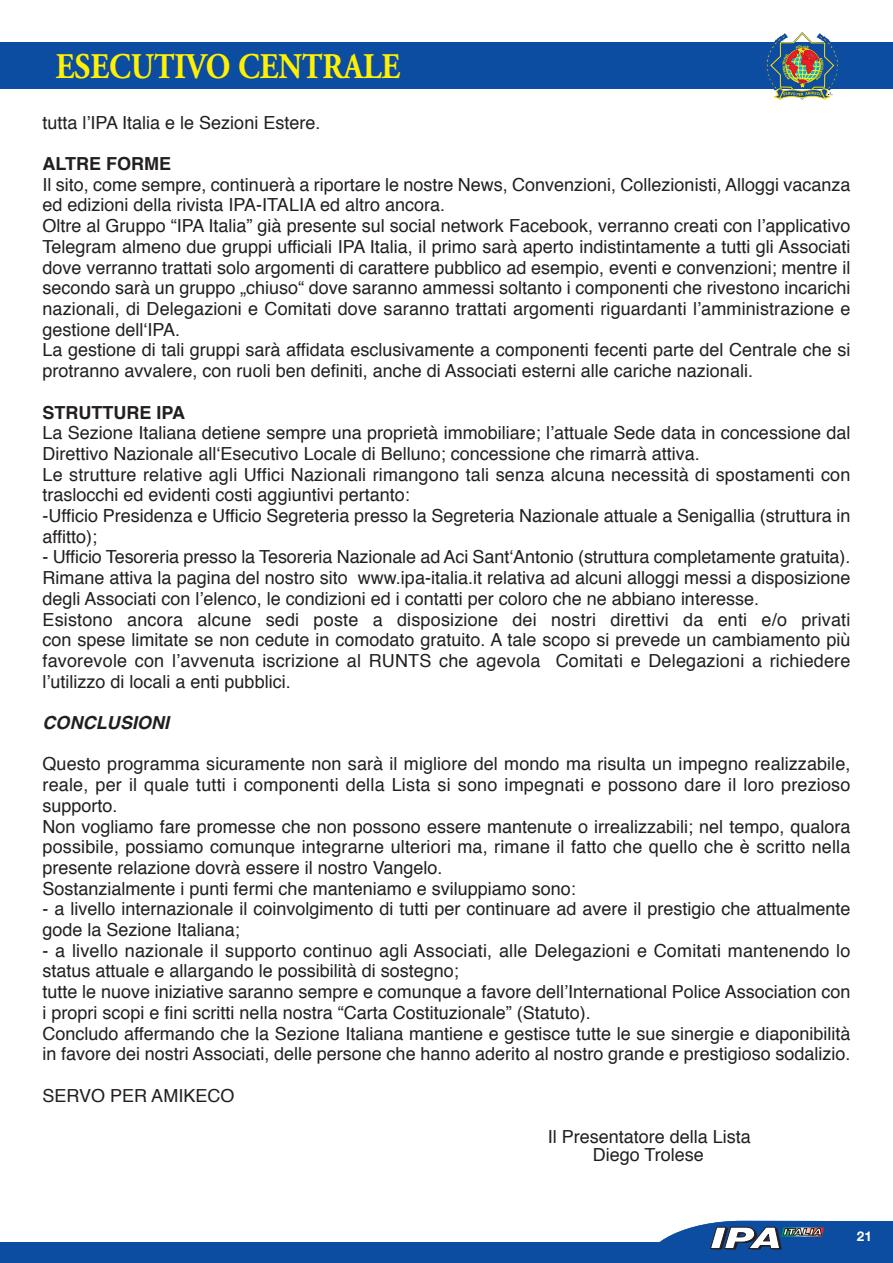
<style>
.page{position:relative;width:893px;height:1263px;background:#fff}
.page>*{position:absolute;margin:0;border:0;box-sizing:border-box;transform-origin:0 0}
.t1{font:700 36px "Adobe Garamond Pro";color:#fff101;scale:.88 1}
.t2{font:18px/20.7px "Helvetica";color:#231f20}
.t3{font:700 18px "Helvetica";color:#231f20}
.t4{font:italic 700 18px "Helvetica";letter-spacing:.005em;color:#231f20}
.t5{font:700 13.5px "Helvetica Neue";color:#fff}
.t6{font:700 3.3px "Helvetica";color:#fff101}
</style>
<div class="page">
<div style="left:0;top:1242px;width:893px;height:21px;background:#0d4da1"></div>
<svg style="left:660px;top:1221px;width:233px;height:29px"></svg>
<div style="left:0;top:43px;width:893px;height:46px;background:#0d4da1"></div>
<svg style="left:765px;top:32px;width:74px;height:68px"></svg>
<h1 class="t1" style="left:56px;top:53px;width:393px">ESECUTIVO CENTRALE</h1>
<p class="t2" style="left:43px;top:113px;width:279px">tutta l’IPA Italia e le Sezioni Estere.</p>
<p class="t3" style="left:43px;top:156px;width:130px">ALTRE FORME</p>
<p class="t2" style="left:43px;top:176px;width:809px">Il sito, come sempre, continuerà a riportare le nostre News, Convenzioni, Collezionisti, Alloggi vacanza ed edizioni della rivista IPA-ITALIA ed altro ancora.<br>Oltre al Gruppo “IPA Italia” già presente sul social network Facebook, verranno creati con l’applicativo Telegram almeno due gruppi ufficiali IPA Italia, il primo sarà aperto indistintamente a tutti gli Associati dove verranno trattati solo argomenti di carattere pubblico ad esempio, eventi e convenzioni; mentre il secondo sarà un gruppo „chiuso“ dove saranno ammessi soltanto i componenti che rivestono incarichi nazionali, di Delegazioni e Comitati dove saranno trattati argomenti riguardanti l’amministrazione e gestione dell‘IPA.<br>La gestione di tali gruppi sarà affidata esclusivamente a componenti fecenti parte del Centrale che si protranno avvalere, con ruoli ben definiti, anche di Associati esterni alle cariche nazionali.</p>
<p class="t3" style="left:43px;top:405px;width:144px">STRUTTURE IPA</p>
<p class="t2" style="left:43px;top:424px;width:809px">La Sezione Italiana detiene sempre una proprietà immobiliare; l’attuale Sede data in concessione dal Direttivo Nazionale all‘Esecutivo Locale di Belluno; concessione che rimarrà attiva.<br>Le strutture relative agli Uffici Nazionali rimangono tali senza alcuna necessità di spostamenti con traslocchi ed evidenti costi aggiuntivi pertanto:<br>-Ufficio Presidenza e Ufficio Segreteria presso la Segreteria Nazionale attuale a Senigallia (struttura in affitto);</p>
<p class="t2" style="left:43px;top:548px;width:809px">- Ufficio Tesoreria presso la Tesoreria Nazionale ad Aci Sant‘Antonio (struttura completamente gratuita).<br>Rimane attiva la pagina del nostro sito www.ipa-italia.it relativa ad alcuni alloggi messi a disposizione degli Associati con l’elenco, le condizioni ed i contatti per coloro che ne abbiano interesse.<br>Esistono ancora alcune sedi poste a disposizione dei nostri direttivi da enti e/o privati con spese limitate se non cedute in comodato gratuito. A tale scopo si prevede un cambiamento più favorevole con l’avvenuta iscrizione al RUNTS che agevola Comitati e Delegazioni a richiedere l’utilizzo di locali a enti pubblici.</p>
<p class="t4" style="left:43px;top:716px;width:128px">CONCLUSIONI</p>
<p class="t2" style="left:43px;top:755px;width:809px">Questo programma sicuramente non sarà il migliore del mondo ma risulta un impegno realizzabile, reale, per il quale tutti i componenti della Lista si sono impegnati e possono dare il loro prezioso supporto.<br>Non vogliamo fare promesse che non possono essere mantenute o irrealizzabili; nel tempo, qualora possibile, possiamo comunque integrarne ulteriori ma, rimane il fatto che quello che è scritto nella presente relazione dovrà essere il nostro Vangelo.<br>Sostanzialmente i punti fermi che manteniamo e sviluppiamo sono:</p>
<p class="t2" style="left:43px;top:900px;width:809px">- a livello internazionale il coinvolgimento di tutti per continuare ad avere il prestigio che attualmente gode la Sezione Italiana;</p>
<p class="t2" style="left:43px;top:941px;width:809px">- a livello nazionale il supporto continuo agli Associati, alle Delegazioni e Comitati mantenendo lo status attuale e allargando le possibilità di sostegno;<br>tutte le nuove iniziative saranno sempre e comunque a favore dell’International Police Association con i propri scopi e fini scritti nella nostra “Carta Costituzionale” (Statuto).<br>Concludo affermando che la Sezione Italiana mantiene e gestisce tutte le sue sinergie e diaponibilità in favore dei nostri Associati, delle persone che hanno aderito al nostro grande e prestigioso sodalizio.</p>
<p class="t2" style="left:43px;top:1086px;width:193px">SERVO PER AMIKECO</p>
<p class="t2" style="left:548px;top:1129px;width:205px;line-height:18px;text-align:center">Il Presentatore della Lista<br>Diego Trolese</p>
<p class="t6" style="left:825px;top:64px;width:4px;rotate:90deg">O</p>
<p class="t5" style="left:857px;top:1231px;width:16px">21</p>
</div>
